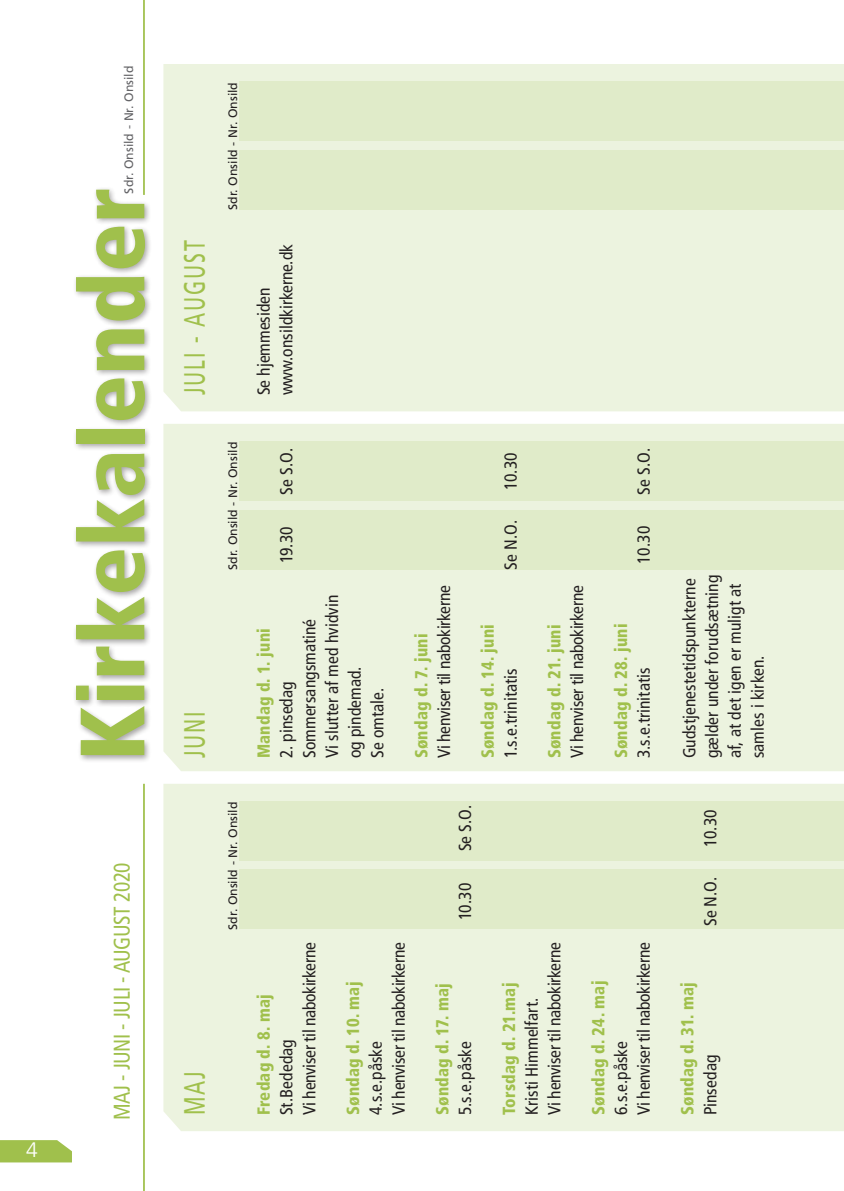
<style>
.page{position:relative;width:844px;height:1191px;background:#fff}
.page>*{position:absolute;margin:0;border:0;box-sizing:border-box;transform-origin:0 0}
.t1{font:900 condensed 91px "Frutiger";color:#a0c04c}
.t2{font:29.4px "Frutiger";letter-spacing:.1em;color:#a0c04c;scale:.67 1}
.t3{font:condensed 22.75px "Frutiger LT";letter-spacing:-.02em;color:#a0c04c;scale:.94 1}
.t4{font:300 21px "Frutiger";color:#fff}
.t5{font:condensed 17.5px/22.8px "Frutiger";color:#231f20}
.t6{font:900 condensed 17.5px "Frutiger";letter-spacing:.015em;color:#a0c04c;scale:.95 1}
.t7{font:12.25px "Frutiger";color:#231f20}
.t8{font:12.25px "Frutiger";color:#636366}
</style>
<div class="page">
<svg style="left:0;top:1140px;width:72px;height:22px;background:#a5c356"></svg>
<div style="left:163px;top:64px;width:680px;height:347px;background:#ecf3df"></div>
<div style="left:163px;top:424px;width:680px;height:347px;background:#ecf3df"></div>
<div style="left:163px;top:784px;width:680px;height:347px;background:#ecf3df"></div>
<div style="left:239px;top:869px;width:604px;height:60px;background:#e0ebc9"></div>
<div style="left:239px;top:510px;width:604px;height:59px;background:#e0ebc9"></div>
<div style="left:239px;top:150px;width:604px;height:59px;background:#e0ebc9"></div>
<div style="left:239px;top:801px;width:604px;height:59px;background:#e0ebc9"></div>
<div style="left:239px;top:441px;width:604px;height:59px;background:#e0ebc9"></div>
<div style="left:239px;top:81px;width:604px;height:60px;background:#e0ebc9"></div>
<hr style="left:143px;top:0;width:2px;height:195px;background:#a0c04c">
<div style="left:72px;top:186px;width:80px;height:576px;background:#231f20;opacity:.4"></div>
<hr style="left:143px;top:783px;width:2px;height:408px;background:#a0c04c">
<p class="t8" style="left:122px;top:193px;width:129px;rotate:-90deg">Sdr. Onsild - Nr. Onsild</p>
<h1 class="t1" style="left:58px;top:761px;width:575px;rotate:-90deg">Kirkekalender</h1>
<p class="t4" style="left:26px;top:1138px;width:13px">4</p>
<h3 class="t3" style="left:108px;top:1119px;width:275px;rotate:-90deg">MAJ - JUNI - JULI - AUGUST 2020</h3>
<h2 class="t2" style="left:177px;top:395px;width:233px;rotate:-90deg">JULI - AUGUST</h2>
<h2 class="t2" style="left:177px;top:758px;width:72px;rotate:-90deg">JUNI</h2>
<h2 class="t2" style="left:177px;top:1115px;width:67px;rotate:-90deg">MAJ</h2>
<p class="t7" style="left:225px;top:210px;width:129px;rotate:-90deg">Sdr. Onsild - Nr. Onsild</p>
<p class="t7" style="left:225px;top:570px;width:129px;rotate:-90deg">Sdr. Onsild - Nr. Onsild</p>
<p class="t7" style="left:225px;top:929px;width:129px;rotate:-90deg">Sdr. Onsild - Nr. Onsild</p>
<p class="t5" style="left:252px;top:395px;width:153px;rotate:-90deg">Se hjemmesiden www.onsildkirkerne.dk</p>
<p class="t5" style="left:275px;top:494px;width:48px;rotate:-90deg">Se S.O.</p>
<p class="t5" style="left:275px;top:563px;width:39px;rotate:-90deg">19.30</p>
<p class="t5" style="left:298px;top:758px;width:165px;rotate:-90deg">Sommersangsmatiné<br>Vi slutter af med hvidvin og pindemad.<br>Se omtale.</p>
<p class="t6" style="left:253px;top:758px;width:138px;rotate:-90deg">Mandag d. 1. juni</p>
<p class="t5" style="left:275px;top:758px;width:78px;rotate:-90deg">2. pinsedag</p>
<p class="t5" style="left:433px;top:758px;width:174px;rotate:-90deg">Vi henviser til nabokirkerne</p>
<p class="t6" style="left:410px;top:758px;width:133px;rotate:-90deg">Søndag d. 7. juni</p>
<p class="t5" style="left:499px;top:490px;width:39px;rotate:-90deg">10.30</p>
<p class="t5" style="left:499px;top:569px;width:51px;rotate:-90deg">Se N.O.</p>
<p class="t6" style="left:477px;top:758px;width:143px;rotate:-90deg">Søndag d. 14. juni</p>
<p class="t5" style="left:499px;top:758px;width:92px;rotate:-90deg">1.s.e.trinitatis</p>
<p class="t5" style="left:566px;top:758px;width:174px;rotate:-90deg">Vi henviser til nabokirkerne</p>
<p class="t6" style="left:543px;top:758px;width:142px;rotate:-90deg">Søndag d. 21. juni</p>
<p class="t5" style="left:632px;top:494px;width:48px;rotate:-90deg">Se S.O.</p>
<p class="t5" style="left:632px;top:563px;width:39px;rotate:-90deg">10.30</p>
<p class="t6" style="left:610px;top:758px;width:144px;rotate:-90deg">Søndag d. 28. juni</p>
<p class="t5" style="left:632px;top:758px;width:92px;rotate:-90deg">3.s.e.trinitatis</p>
<p class="t5" style="left:275px;top:1115px;width:174px;rotate:-90deg">St.Bededag<br>Vi henviser til nabokirkerne</p>
<p class="t6" style="left:253px;top:1115px;width:129px;rotate:-90deg">Fredag d. 8. maj</p>
<p class="t5" style="left:364px;top:1115px;width:174px;rotate:-90deg">4.s.e.påske<br>Vi henviser til nabokirkerne</p>
<p class="t6" style="left:342px;top:1115px;width:142px;rotate:-90deg">Søndag d. 10. maj</p>
<p class="t5" style="left:454px;top:851px;width:48px;rotate:-90deg">Se S.O.</p>
<p class="t5" style="left:454px;top:920px;width:39px;rotate:-90deg">10.30</p>
<p class="t6" style="left:431px;top:1115px;width:141px;rotate:-90deg">Søndag d. 17. maj</p>
<p class="t5" style="left:454px;top:1115px;width:75px;rotate:-90deg">5.s.e.påske</p>
<p class="t5" style="left:520px;top:1115px;width:174px;rotate:-90deg">Kristi Himmelfart.<br>Vi henviser til nabokirkerne</p>
<p class="t6" style="left:498px;top:1115px;width:141px;rotate:-90deg">Torsdag d. 21.maj</p>
<p class="t5" style="left:609px;top:1115px;width:174px;rotate:-90deg">6.s.e.påske<br>Vi henviser til nabokirkerne</p>
<p class="t6" style="left:587px;top:1115px;width:143px;rotate:-90deg">Søndag d. 24. maj</p>
<p class="t5" style="left:678px;top:758px;width:185px;rotate:-90deg">Gudstjenestetidspunkterne gælder under forudsætning af, at det igen er muligt at samles i kirken.</p>
<p class="t5" style="left:699px;top:847px;width:39px;rotate:-90deg">10.30</p>
<p class="t5" style="left:699px;top:926px;width:51px;rotate:-90deg">Se N.O.</p>
<p class="t6" style="left:676px;top:1115px;width:142px;rotate:-90deg">Søndag d. 31. maj</p>
<p class="t5" style="left:699px;top:1115px;width:62px;rotate:-90deg">Pinsedag</p>
</div>
